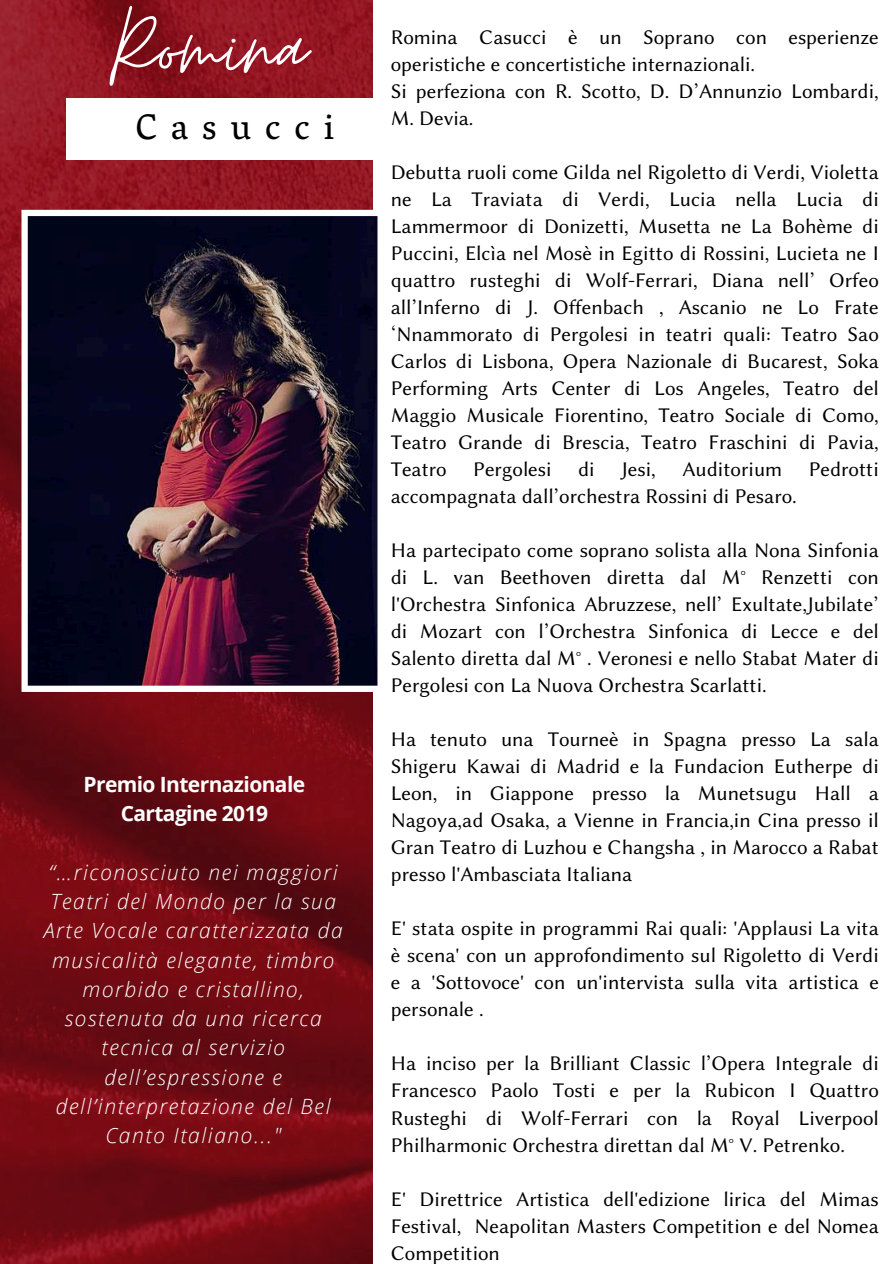
<style>
.page{position:relative;width:894px;height:1264px;background:#fff}
.page>*{position:absolute;margin:0;border:0;box-sizing:border-box;transform-origin:0 0}
.t1{font:107.55px "Moon Time";color:#fff}
.t2{font:36px "Vesper Libre";letter-spacing:.39em;color:#000}
.t3{font:21px/27px "Lin Biolinum O";color:#000;text-align:justify}
.t4{font:italic 300 21px/29.2px "Open Sans";letter-spacing:.075em;color:#fff;text-align:center}
.t5{font:700 21px/29.2px "Open Sans";letter-spacing:-.03em;color:#fff;text-align:center}
</style>
<div class="page">
<svg style="left:0;top:0;width:373px;height:1263px;background:#760d16"></svg>
<div style="left:66px;top:99px;width:364px;height:61px;background:#fff"></div>
<img style="left:21px;top:210px;width:357px;height:482px">
<h1 class="t1" style="left:110px;top:-17px;width:198px">Romina</h1>
<h2 class="t2" style="left:135px;top:106px;width:200px">Casucci</h2>
<p class="t5" style="left:83px;top:769px;width:223px">Premio Internazionale<br>Cartagine 2019</p>
<p class="t4" style="left:44px;top:857px;width:300px">“…riconosciuto nei maggiori<br>Teatri del Mondo per la sua<br>Arte Vocale caratterizzata da musicalità elegante, timbro morbido e cristallino, sostenuta da una ricerca tecnica al servizio dell’espressione e dell’interpretazione del Bel<br>Canto Italiano..."</p>
<p class="t3" style="left:390px;top:24px;width:489px;text-align:left">Romina Casucci è un Soprano con esperienze operistiche e concertistiche internazionali.<br>Si perfeziona con R. Scotto, D. D’Annunzio Lombardi, M. Devia.</p>
<p class="t3" style="left:390px;top:159px;width:489px">Debutta ruoli come Gilda nel Rigoletto di Verdi, Violetta ne La Traviata di Verdi, Lucia nella Lucia di Lammermoor di Donizetti, Musetta ne La Bohème di Puccini, Elcìa nel Mosè in Egitto di Rossini, Lucieta ne I quattro rusteghi di Wolf-Ferrari, Diana nell’ Orfeo all’Inferno di J. Offenbach , Ascanio ne Lo Frate ‘Nnammorato di Pergolesi in teatri quali: Teatro Sao Carlos di Lisbona, Opera Nazionale di Bucarest, Soka Performing Arts Center di Los Angeles, Teatro del Maggio Musicale Fiorentino, Teatro Sociale di Como, Teatro Grande di Brescia, Teatro Fraschini di Pavia, Teatro</p>
<p class="t3" style="left:473px;top:456px;width:80px">Pergolesi</p>
<p class="t3" style="left:578px;top:456px;width:18px">di</p>
<p class="t3" style="left:621px;top:456px;width:36px">Jesi,</p>
<p class="t3" style="left:682px;top:456px;width:101px">Auditorium</p>
<p class="t3" style="left:808px;top:456px;width:72px">Pedrotti</p>
<p class="t3" style="left:390px;top:483px;width:407px">accompagnata dall’orchestra Rossini di Pesaro.</p>
<p class="t3" style="left:390px;top:537px;width:489px">Ha partecipato come soprano solista alla Nona Sinfonia di L. van Beethoven diretta dal M° Renzetti con l'Orchestra Sinfonica Abruzzese, nell’ Exultate,Jubilate’ di Mozart con l’Orchestra Sinfonica di Lecce e del Salento diretta dal M° . Veronesi e nello Stabat Mater di Pergolesi con La Nuova Orchestra Scarlatti.</p>
<p class="t3" style="left:390px;top:726px;width:489px">Ha tenuto una Tourneè in Spagna presso La sala Shigeru Kawai di Madrid e la Fundacion Eutherpe di Leon, in Giappone presso la Munetsugu Hall a Nagoya,ad Osaka, a Vienne in Francia,in Cina presso il Gran Teatro di Luzhou e Changsha , in Marocco a Rabat presso l'Ambasciata Italiana</p>
<p class="t3" style="left:390px;top:915px;width:489px">E' stata ospite in programmi Rai quali: 'Applausi La vita è scena' con un approfondimento sul Rigoletto di Verdi e a 'Sottovoce' con un'intervista sulla vita artistica e personale .</p>
<p class="t3" style="left:390px;top:1050px;width:489px">Ha inciso per la Brilliant Classic l’Opera Integrale di Francesco Paolo Tosti e per la Rubicon I Quattro Rusteghi di Wolf-Ferrari con la Royal Liverpool Philharmonic Orchestra direttan dal M° V. Petrenko.</p>
<p class="t3" style="left:390px;top:1185px;width:489px">E' Direttrice Artistica dell'edizione lirica del Mimas Festival, Neapolitan Masters Competition e del Nomea Competition</p>
</div>
